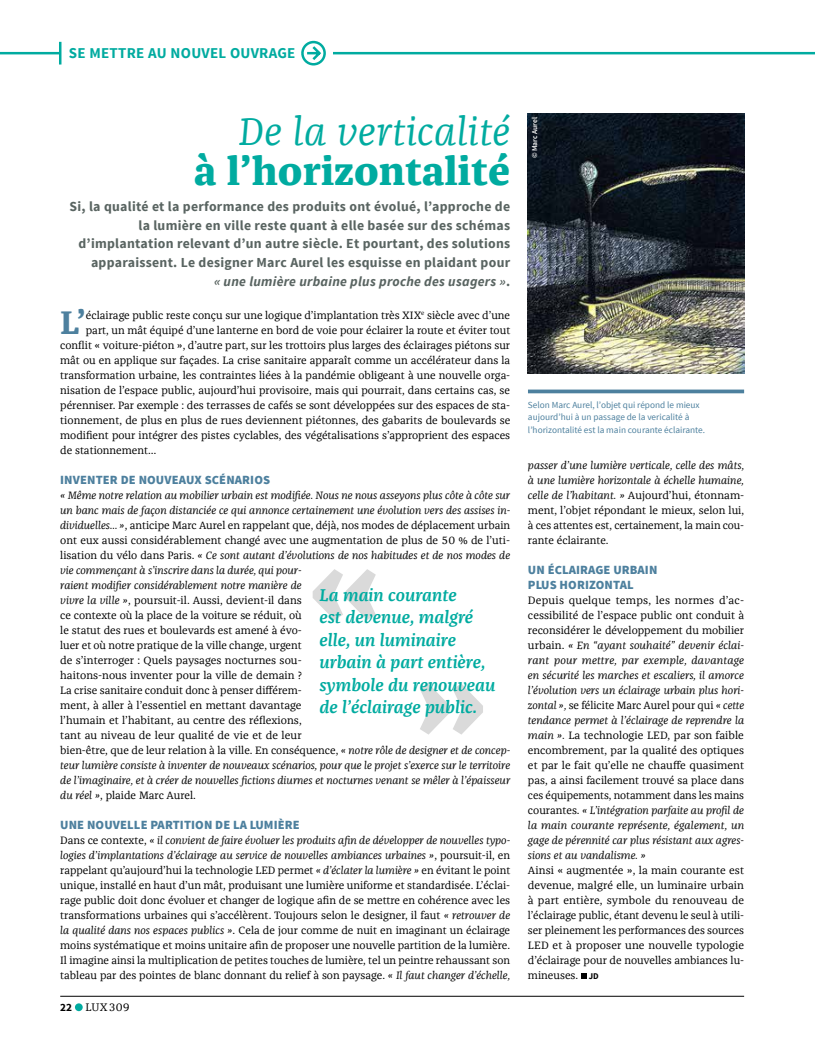
<style>
.page{position:relative;width:815px;height:1053px;background:#fff}
.page>*{position:absolute;margin:0;border:0;box-sizing:border-box;transform-origin:0 0}
.t1{font:800 125px "Franziska Offc";color:#dadada}
.t2{font:800 40px "Franziska Offc";letter-spacing:.01em;color:#00aba0}
.t3{font:italic 40px "Franziska Offc";letter-spacing:.01em;color:#00aba0}
.t4{font:700 33.5px "Franziska Offc";color:#4d809e}
.t5{font:italic 600 17.5px/22.5px "Franziska Offc";color:#00aba0}
.t6{font:700 15px "Source Sans Pro";letter-spacing:.02em;color:#00aba0}
.t7{font:700 13.75px/18.8px "Source Sans Pro";letter-spacing:.02em;color:#596461;text-align:right}
.t8{font:900 12.5px/15px "Source Sans Pro";letter-spacing:.01em;color:#4d809e}
.t9{font:11.25px "Franziska Offc";color:#000}
.t10{font:11px/15px "Franziska Offc";color:#000;text-align:justify}
.t11{font:italic 11px/15px "Franziska Offc";color:#000;text-align:justify}
.t12{font:9.25px/12.5px "Source Sans Pro";color:#4d809e}
.t13{font:600 7.5px "Source Sans Pro";color:#fff}
.s1{font-style:italic}
.s2{font-family:"Source Sans Pro";font-weight:700}
.s3{font-style:normal}
.s4{font-family:"Source Sans Pro";font-weight:700;font-size:8.75px}
</style>
<div class="page">
<hr style="left:0;top:52px;width:815px;height:2px;background:#00aba0">
<div style="left:60px;top:48px;width:272px;height:13px;background:#fff"></div>
<div style="left:301px;top:41px;width:25px;height:24px;border:2px solid #00aba0;border-radius:50%"></div>
<svg style="left:305px;top:44px;width:18px;height:19px"></svg>
<hr style="left:59px;top:42px;width:2px;height:22px;background:#00aba0">
<svg style="left:528px;top:389px;width:216px;height:4px"></svg>
<img style="left:528px;top:113px;width:216px;height:261px">
<svg style="left:581px;top:973px;width:6px;height:6px"></svg>
<div style="left:75px;top:1003px;width:8px;height:8px;background:#00aba0;border-radius:50%"></div>
<hr style="left:60px;top:995px;width:684px;height:1px;background:#000">
<h3 class="t6" style="left:69px;top:43px;width:228px">SE METTRE AU NOUVEL OUVRAGE</h3>
<h2 class="t3" style="left:238px;top:109px;width:273px">De la verticalité</h2>
<h2 class="t2" style="left:194px;top:148px;width:318px">à l’horizontalité</h2>
<p class="t7" style="left:70px;top:197px;width:442px">Si, la qualité et la performance des produits ont évolué, l’approche de la lumière en ville reste quant à elle basée sur des schémas d’implantation relevant d’un autre siècle. Et pourtant, des solutions apparaissent. Le designer Marc Aurel les esquisse en plaidant pour<br><span class="s1">« une lumière urbaine plus proche des usagers »</span>.</p>
<h3 class="t4" style="left:60px;top:303px;width:27px">L’</h3>
<p class="t10" style="left:86px;top:308px;width:426px">éclairage public reste conçu sur une logique d’implantation très XIX<sup>e</sup> siècle avec d’une</p>
<p class="t10" style="left:86px;top:323px;width:426px">part, un mât équipé d’une lanterne en bord de voie pour éclairer la route et éviter tout</p>
<p class="t10" style="left:60px;top:338px;width:452px">conflit « voiture-piéton », d’autre part, sur les trottoirs plus larges des éclairages piétons sur</p>
<p class="t10" style="left:60px;top:353px;width:452px">mât ou en applique sur façades. La crise sanitaire apparaît comme un accélérateur dans la</p>
<p class="t10" style="left:60px;top:368px;width:452px">transformation urbaine, les contraintes liées à la pandémie obligeant à une nouvelle orga-</p>
<p class="t10" style="left:60px;top:383px;width:451px">nisation de l’espace public, aujourd’hui provisoire, mais qui pourrait, dans certains cas, se</p>
<p class="t10" style="left:60px;top:398px;width:452px">pérenniser. Par exemple : des terrasses de cafés se sont développées sur des espaces de sta-</p>
<p class="t10" style="left:60px;top:413px;width:452px">tionnement, de plus en plus de rues deviennent piétonnes, des gabarits de boulevards se</p>
<p class="t10" style="left:60px;top:428px;width:452px">modifient pour intégrer des pistes cyclables, des végétalisations s’approprient des espaces</p>
<p class="t10" style="left:60px;top:443px;width:98px">de stationnement…</p>
<p class="t8" style="left:60px;top:472px;width:211px">INVENTER DE NOUVEAUX SCÉNARIOS</p>
<p class="t10" style="left:60px;top:488px;width:452px;text-align:left"><span class="s1">« Même notre relation au mobilier urbain est modifiée. Nous ne nous asseyons plus côte à côte sur un banc mais de façon distanciée ce qui annonce certainement une évolution vers des assises in&shy;dividuelles… »</span>, anticipe Marc Aurel en rappelant que, déjà, nos modes de déplacement urbain ont eux aussi considérablement changé avec une augmentation de plus de 50 % de l’uti&shy;lisation du vélo dans Paris. <span class="s1">« Ce sont autant d’évolutions de nos habitudes et de nos modes de vie commençant à s’inscrire dans la durée, qui pour-<br>raient modifier considérablement notre manière de<br>vivre la ville »</span>, poursuit-il. Aussi, devient-il dans<br>ce contexte où la place de la voiture se réduit, où<br>le statut des rues et boulevards est amené à évo-<br>luer et où notre pratique de la ville change, urgent<br>de s’interroger : Quels paysages nocturnes sou-<br>haitons-nous inventer pour la ville de demain ?<br>La crise sanitaire conduit donc à penser différem-<br>ment, à aller à l’essentiel en mettant davantage<br>l’humain et l’habitant, au centre des réflexions,<br>tant au niveau de leur qualité de vie et de leur<br>bien-être, que de leur relation à la ville. En conséquence, <span class="s1">« notre rôle de designer et de concep&shy;teur lumière consiste à inventer de nouveaux scénarios, pour que le projet s’exerce sur le territoire de l’imaginaire, et à créer de nouvelles fictions diurnes et nocturnes venant se mêler à l’épaisseur du réel »</span>, plaide Marc Aurel.</p>
<p class="t8" style="left:60px;top:817px;width:241px">UNE NOUVELLE PARTITION DE LA LUMIÈRE</p>
<p class="t10" style="left:60px;top:833px;width:452px">Dans ce contexte, <span class="s1">« il convient de faire évoluer les produits afin de développer de nouvelles typo&shy;logies d’implantations d’éclairage au service de nouvelles ambiances urbaines »</span>, poursuit-il, en rappelant qu’aujourd’hui la technologie LED permet <span class="s1">« d’éclater la lumière »</span> en évitant le point unique, installé en haut d’un mât, produisant une lumière uniforme et standardisée. L’éclai&shy;rage public doit donc évoluer et changer de logique afin de se mettre en cohérence avec les transformations urbaines qui s’accélèrent. Toujours selon le designer, il faut <span class="s1">« retrouver de la qualité dans nos espaces publics »</span>. Cela de jour comme de nuit en imaginant un éclairage moins systématique et moins unitaire afin de proposer une nouvelle partition de la lumière.<br>Il imagine ainsi la multiplication de petites touches de lumière, tel un peintre rehaussant son tableau par des pointes de blanc donnant du relief à son paysage. <span class="s1">« Il faut changer d’échelle,</span></p>
<h1 class="t1" style="left:307px;top:513px;width:78px">«</h1>
<h3 class="t5" style="left:319px;top:583px;width:177px">La main courante<br>est devenue, malgré elle, un luminaire urbain à part entière, symbole du renouveau de l’éclairage public.</h3>
<h1 class="t1" style="left:412px;top:627px;width:78px">»</h1>
<p class="t9" style="left:60px;top:1000px;width:71px"><span class="s2">22</span> LUX309</p>
<p class="t13" style="left:530px;top:158px;width:43px;rotate:-90deg">© Marc Aurel</p>
<p class="t12" style="left:528px;top:398px;width:179px">Selon Marc Aurel, l’objet qui répond le mieux aujourd’hui à un passage de la vericalité à l’horizontalité est la main courante éclairante.</p>
<p class="t10" style="left:528px;top:458px;width:218px"><span class="s1">passer d’une lumière verticale, celle des mâts, à une lumière horizontale à échelle humaine, celle de l’habitant. »</span> Aujourd’hui, étonnam&shy;ment, l’objet répondant le mieux, selon lui, à ces attentes est, certainement, la main cou&shy;rante éclairante.</p>
<p class="t8" style="left:528px;top:562px;width:131px">UN ÉCLAIRAGE URBAIN<br>PLUS HORIZONTAL</p>
<p class="t11" style="left:528px;top:593px;width:218px"><span class="s3">Depuis quelque temps, les normes d’ac&shy;cessibilité de l’espace public ont conduit à reconsidérer le développement du mobilier urbain.</span> « En “ayant souhaité” devenir éclai&shy;rant pour mettre, par exemple, davantage en sécurité les marches et escaliers, il amorce l’évolution vers un éclairage urbain plus hori&shy;zontal », <span class="s3">se félicite Marc Aurel pour qui</span> « cette tendance permet à l’éclairage de reprendre la main ». <span class="s3">La technologie LED, par son faible encombrement, par la qualité des optiques et par le fait qu’elle ne chauffe quasiment pas, a ainsi facilement trouvé sa place dans ces équipements, notamment dans les mains courantes.</span> « L’intégration parfaite au profil de la main courante représente, également, un gage de pérennité car plus résistant aux agres&shy;sions et au vandalisme. »</p>
<p class="t10" style="left:528px;top:863px;width:218px">Ainsi « augmentée », la main courante est devenue, malgré elle, un luminaire urbain à part entière, symbole du renouveau de l’éclairage public, étant devenu le seul à utili&shy;ser pleinement les performances des sources LED et à proposer une nouvelle typologie d’éclairage pour de nouvelles ambiances lu&shy;mineuses. <span class="s4">JD</span></p>
</div>
